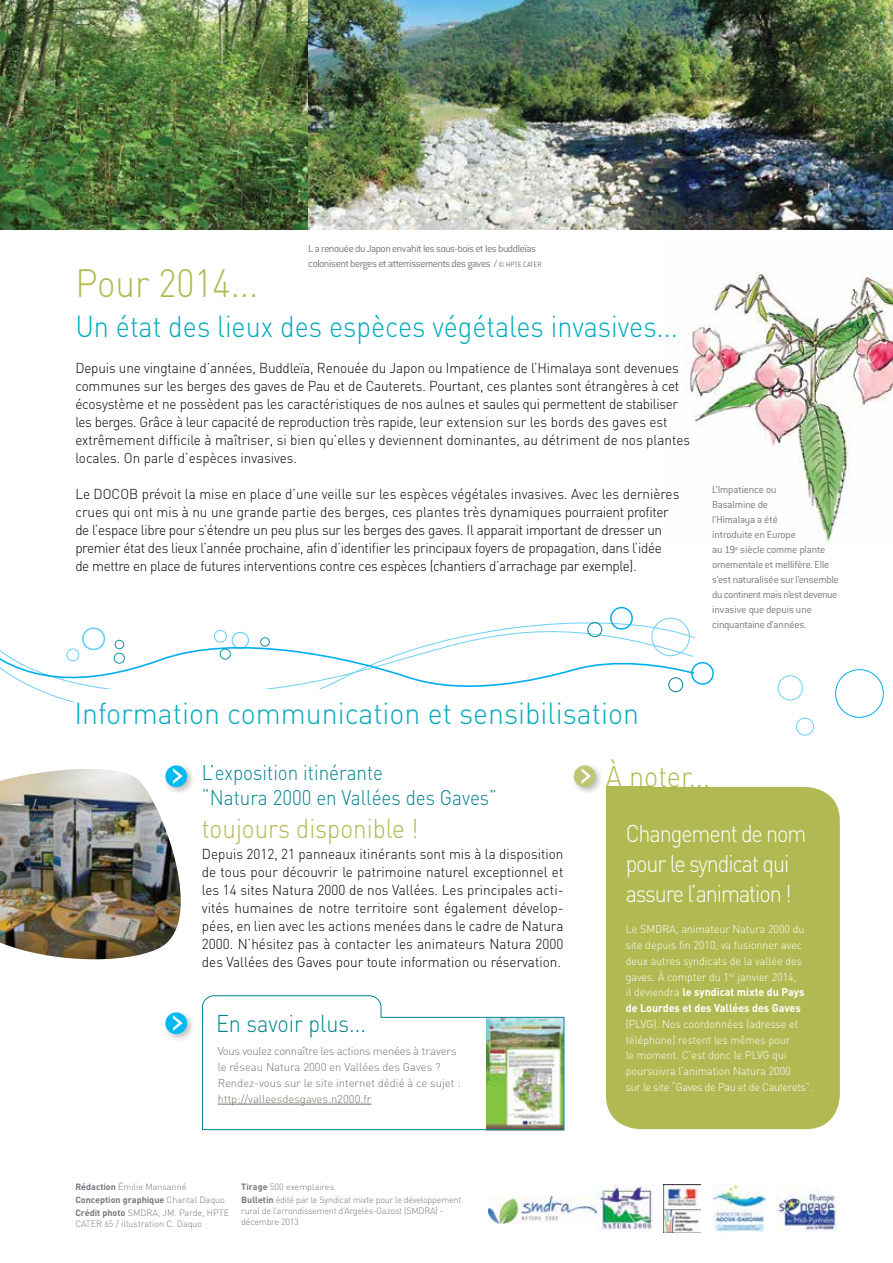
<style>
.page{position:relative;width:893px;height:1263px;background:#fff}
.page>*{position:absolute;margin:0;border:0;box-sizing:border-box;transform-origin:0 0}
.t1{font:300 39px "DIN";color:#b1ba52;scale:.9 1}
.t2{font:300 30px "DIN";color:#00abbd;scale:.9 1}
.t3{font:300 30px "DIN";color:#00abbd;scale:.95 1}
.t4{font:300 30px "DIN";color:#b1ba52;scale:.9 1}
.t5{font:300 27px "DIN";color:#b1ba52;scale:.9 1}
.t6{font:300 24px/30px "DIN";letter-spacing:-.05em;color:#fff;scale:.9 1}
.t7{font:300 24px "DIN";color:#008390;scale:.9 1}
.t8{font:300 21px/25.2px "DIN";color:#008390;scale:.9 1}
.t9{font:300 14.25px/18px "DIN";letter-spacing:-.01em;color:#000;scale:.95 1}
.t10{font:300 11.25px/15.8px "DIN";color:#fff;scale:.95 1}
.t11{font:300 11.25px/15px "Conduit ITC";letter-spacing:-.025em;color:#74787e}
.t12{font:300 11.25px/15.8px "DIN";color:#777268}
.t13{font:300 9px/12.9px "DIN";letter-spacing:-.025em;color:#74787e}
.t14{font:300 9px/12.9px "DIN";color:#74787e}
.s1{font-size:8.25px}
.s2{font-weight:700}
</style>
<div class="page">
<img style="left:686px;top:272px;width:207px;height:272px">
<svg style="left:0;top:625px;width:693px;height:71px"></svg>
<img style="left:0;top:0;width:893px;height:229px">
<img style="left:664px;top:1185px;width:36px;height:47px">
<img style="left:596px;top:1183px;width:57px;height:49px">
<div style="left:74px;top:689px;width:616px;height:46px;background:#fff"></div>
<div style="left:610px;top:607px;width:23px;height:23px;border:2px solid #00aeef;border-radius:50%"></div>
<div style="left:587px;top:622px;width:15px;height:15px;border:1px solid #008390;border-radius:50%"></div>
<div style="left:651px;top:618px;width:39px;height:38px;border:1px solid #6dcff6;border-radius:50%"></div>
<div style="left:606px;top:787px;width:234px;height:342px;background:#b1ba52;border-radius:34px"></div>
<div style="left:606px;top:787px;width:45px;height:51px;background:#b1ba52"></div>
<div style="left:691px;top:662px;width:23px;height:23px;border:2px solid #00aeef;border-radius:50%"></div>
<div style="left:796px;top:718px;width:18px;height:17px;border:1px solid #6dcff6;border-radius:50%"></div>
<div style="left:668px;top:677px;width:15px;height:15px;border:1px solid #008390;border-radius:50%"></div>
<div style="left:835px;top:669px;width:49px;height:49px;border:1px solid #00aeef;border-radius:50%"></div>
<div style="left:778px;top:675px;width:25px;height:25px;border:1px solid #6dcff6;border-radius:50%"></div>
<svg style="left:202px;top:995px;width:363px;height:135px"></svg>
<img style="left:0;top:765px;width:193px;height:195px">
<div style="left:572px;top:763px;width:32px;height:33px;background:#000;opacity:.25"></div>
<div style="left:574px;top:765px;width:22px;height:22px;background:#bfc574;border-radius:50%"></div>
<svg style="left:581px;top:768px;width:10px;height:16px"></svg>
<div style="left:163px;top:1010px;width:33px;height:32px;background:#000;opacity:.25"></div>
<div style="left:165px;top:1012px;width:22px;height:22px;background:#00b9f1;border-radius:50%"></div>
<svg style="left:173px;top:1015px;width:10px;height:16px"></svg>
<img style="left:712px;top:1184px;width:54px;height:48px">
<img style="left:777px;top:1188px;width:61px;height:44px">
<img style="left:489px;top:1196px;width:107px;height:27px">
<p class="t11" style="left:308px;top:241px;width:235px">L a renouée du Japon envahit les sous-bois et les buddleïas colonisent berges et atterrissements des gaves / <span class="s1">© HPTE CATER</span></p>
<h1 class="t1" style="left:75px;top:259px;width:205px">Pour 2014...</h1>
<h2 class="t2" style="left:75px;top:308px;width:671px">Un état des lieux des espèces végétales invasives...</h2>
<p class="t9" style="left:75px;top:359px;width:649px">Depuis une vingtaine d’années, Buddleïa, Renouée du Japon ou Impatience de l’Himalaya sont devenues communes sur les berges des gaves de Pau et de Cauterets. Pourtant, ces plantes sont étrangères à cet écosystème et ne possèdent pas les caractéristiques de nos aulnes et saules qui permettent de stabiliser les berges. Grâce à leur capacité de reproduction très rapide, leur extension sur les bords des gaves est extrêmement difficile à maîtriser, si bien qu’elles y deviennent dominantes, au détriment de nos plantes locales. On parle d’espèces invasives.</p>
<p class="t9" style="left:75px;top:485px;width:637px">Le DOCOB prévoit la mise en place d’une veille sur les espèces végétales invasives. Avec les dernières crues qui ont mis à nu une grande partie des berges, ces plantes très dynamiques pourraient profiter de l’espace libre pour s’étendre un peu plus sur les berges des gaves. Il apparait important de dresser un premier état des lieux l’année prochaine, afin d’identifier les principaux foyers de propagation, dans l’idée de mettre en place de futures interventions contre ces espèces (chantiers d’arrachage par exemple).</p>
<p class="t11" style="left:712px;top:482px;width:128px">L’Impatience ou<br>Basalmine de<br>l’Himalaya a été<br>introduite en Europe<br>au 19<sup>e</sup> siècle comme plante ornementale et mellifère. Elle s’est naturalisée sur l’ensemble du continent mais n’est devenue invasive que depuis une cinquantaine d’années.</p>
<h2 class="t3" style="left:74px;top:695px;width:596px">Information communication et sensibilisation</h2>
<h3 class="t8" style="left:202px;top:760px;width:329px">L’exposition itinérante<br>“Natura 2000 en Vallées des Gaves”</h3>
<h3 class="t5" style="left:202px;top:811px;width:242px">toujours disponible !</h3>
<p class="t9" style="left:202px;top:845px;width:382px;text-align:justify">Depuis 2012, 21 panneaux itinérants sont mis à la disposition de tous pour découvrir le patrimoine naturel exceptionnel et les 14 sites Natura 2000 de nos Vallées. Les principales acti&shy;vités humaines de notre territoire sont également dévelop&shy;pées, en lien avec les actions menées dans le cadre de Natura 2000. N’hésitez pas à contacter les animateurs Natura 2000 des Vallées des Gaves pour toute information ou réservation.</p>
<h3 class="t7" style="left:216px;top:1008px;width:168px">En savoir plus...</h3>
<p class="t12" style="left:218px;top:1043px;width:244px">Vous voulez connaître les actions menées à travers le réseau Natura 2000 en Vallées des Gaves ?<br>Rendez-vous sur le site internet dédié à ce sujet : http://valleesdesgaves.n2000.fr</p>
<p class="t14" style="left:75px;top:1180px;width:155px"><span class="s2">Rédaction</span> Émilie Mansanné<br><span class="s2">Conception graphique</span> Chantal Daquo<br><span class="s2">Crédit photo</span> SMDRA, JM. Parde, HPTE</p>
<p class="t14" style="left:75px;top:1217px;width:128px">CATER 65 / illustration C. Daquo</p>
<p class="t13" style="left:241px;top:1180px;width:221px"><span class="s2">Tirage</span> 500 exemplaires<br><span class="s2">Bulletin</span> édité par le Syndicat mixte pour le développement</p>
<p class="t13" style="left:241px;top:1204px;width:172px">rural de l’arrondissement d’Argelès-Gazost (smdra</p>
<p class="t13" style="left:435px;top:1204px;width:10px">) -</p>
<p class="t13" style="left:241px;top:1215px;width:59px">décembre 2013</p>
<h2 class="t4" style="left:606px;top:758px;width:117px">À noter...</h2>
<h3 class="t6" style="left:626px;top:818px;width:202px">Changement de nom pour le syndicat qui assure l’animation !</h3>
<p class="t10" style="left:626px;top:921px;width:190px">Le SMDRA, animateur Natura 2000 du site depuis fin 2010, va fusionner avec deux autres syndicats de la vallée des gaves. À compter du 1<sup>er</sup> janvier 2014, il deviendra <span class="s2">le syndicat mixte du Pays de Lourdes et des Vallées des Gaves</span></p>
<p class="t10" style="left:626px;top:1016px;width:198px">(PLVG). Nos coordonnées (adresse et téléphone) restent les mêmes pour<br>le moment. C’est donc le PLVG qui poursuivra l’animation Natura 2000<br>sur le site “Gaves de Pau et de Cauterets”.</p>
</div>
